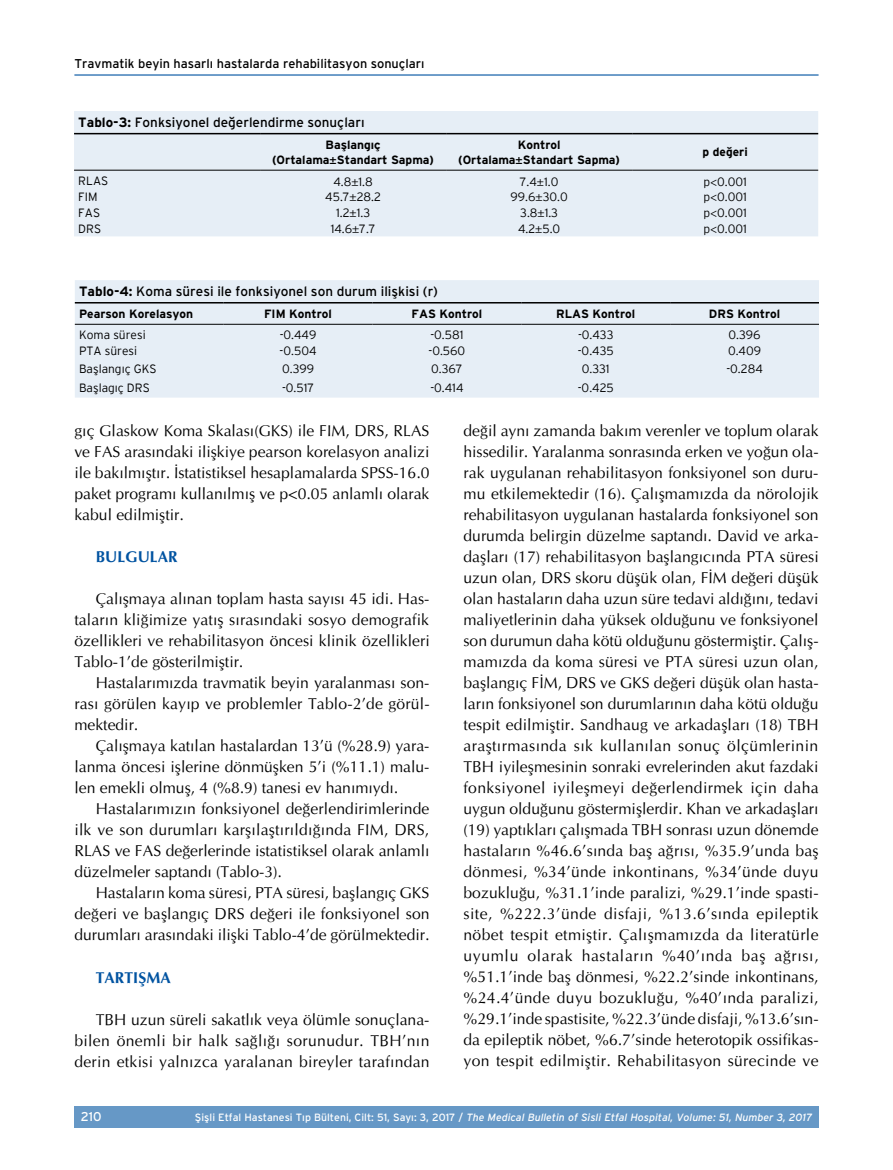
<style>
.page{position:relative;width:893px;height:1170px;background:#fff}
.page>*{position:absolute;margin:0;border:0;box-sizing:border-box;transform-origin:0 0}
.t1{font:15.75px/21px "Optima";color:#000;text-align:justify}
.t2{font:700 15.75px "Optima";color:#0053a1}
.t3{font:13.5px "Interstate";color:#000}
.t4{font:12.75px "Interstate";color:#000}
.t5{font:12.75px "Interstate";color:#fff}
.t6{font:300 12px "Interstate";color:#000}
.t7{font:700 12px/15px "Interstate";color:#000;text-align:center}
.t8{font:italic 10.5px "Interstate";color:#fff}
.s1{font-weight:700}
.s2{font-family:"Myriad Pro"}
.s3{font-family:"Myriad Pro";font-weight:400}
.s4{font-style:normal}
</style>
<div class="page">
<div style="left:74px;top:1106px;width:745px;height:21px;background:#6698c6"></div>
<hr style="left:74px;top:74px;width:745px;height:2px;background:#0053a1">
<div style="left:74px;top:111px;width:744px;height:125px;background:#e6eef6"></div>
<hr style="left:74px;top:133px;width:186px;height:1px;background:#000">
<hr style="left:260px;top:133px;width:186px;height:1px;background:#000">
<hr style="left:446px;top:133px;width:186px;height:1px;background:#000">
<hr style="left:632px;top:133px;width:186px;height:1px;background:#000">
<hr style="left:74px;top:170px;width:186px;height:1px;background:#000">
<hr style="left:260px;top:170px;width:186px;height:1px;background:#000">
<hr style="left:446px;top:170px;width:186px;height:1px;background:#000">
<hr style="left:632px;top:170px;width:186px;height:1px;background:#000">
<div style="left:75px;top:280px;width:744px;height:117px;background:#e6eef6"></div>
<hr style="left:75px;top:302px;width:149px;height:1px;background:#000">
<hr style="left:224px;top:302px;width:148px;height:1px;background:#000">
<hr style="left:372px;top:302px;width:149px;height:1px;background:#000">
<hr style="left:521px;top:302px;width:149px;height:1px;background:#000">
<hr style="left:670px;top:302px;width:149px;height:1px;background:#000">
<hr style="left:75px;top:324px;width:149px;height:1px;background:#000">
<hr style="left:224px;top:324px;width:148px;height:1px;background:#000">
<hr style="left:372px;top:324px;width:149px;height:1px;background:#000">
<hr style="left:521px;top:324px;width:149px;height:1px;background:#000">
<hr style="left:670px;top:324px;width:149px;height:1px;background:#000">
<p class="t4" style="left:74px;top:57px;width:352px">Travmatik beyin hasarlı hastalarda rehabilitasyon sonuçları</p>
<p class="t3" style="left:78px;top:115px;width:288px"><span class="s1">Tablo-3:</span> Fonksiyonel değerlendirme sonuçları</p>
<p class="t7" style="left:272px;top:137px;width:163px">Başlangıç (Ortalama<span class="s2">±</span>Standart Sapma)</p>
<p class="t7" style="left:458px;top:137px;width:163px">Kontrol<br>(Ortalama<span class="s2">±</span>Standart Sapma)</p>
<p class="t7" style="left:703px;top:144px;width:47px">p değeri</p>
<p class="t6" style="left:78px;top:174px;width:31px">RLAS</p>
<p class="t6" style="left:333px;top:174px;width:41px">4.8<span class="s3">±</span>1.8</p>
<p class="t6" style="left:520px;top:174px;width:40px">7.4<span class="s3">±</span>1.0</p>
<p class="t6" style="left:703px;top:174px;width:45px">p<span class="s3">&lt;</span>0.001</p>
<p class="t6" style="left:78px;top:190px;width:21px">FIM</p>
<p class="t6" style="left:325px;top:190px;width:57px">45.7<span class="s3">±</span>28.2</p>
<p class="t6" style="left:511px;top:190px;width:59px">99.6<span class="s3">±</span>30.0</p>
<p class="t6" style="left:703px;top:190px;width:45px">p<span class="s3">&lt;</span>0.001</p>
<p class="t6" style="left:78px;top:206px;width:23px">FAS</p>
<p class="t6" style="left:336px;top:206px;width:35px">1.2<span class="s3">±</span>1.3</p>
<p class="t6" style="left:520px;top:206px;width:39px">3.8<span class="s3">±</span>1.3</p>
<p class="t6" style="left:703px;top:206px;width:45px">p<span class="s3">&lt;</span>0.001</p>
<p class="t6" style="left:78px;top:221px;width:24px">DRS</p>
<p class="t6" style="left:331px;top:222px;width:46px">14.6<span class="s3">±</span>7.7</p>
<p class="t6" style="left:518px;top:222px;width:44px">4.2<span class="s3">±</span>5.0</p>
<p class="t6" style="left:703px;top:222px;width:45px">p<span class="s3">&lt;</span>0.001</p>
<p class="t3" style="left:79px;top:284px;width:360px"><span class="s1">Tablo-4:</span> Koma süresi ile fonksiyonel son durum ilişkisi (r)</p>
<p class="t7" style="left:79px;top:306px;width:116px">Pearson Korelasyon</p>
<p class="t7" style="left:264px;top:306px;width:69px">FIM Kontrol</p>
<p class="t7" style="left:412px;top:306px;width:72px">FAS Kontrol</p>
<p class="t7" style="left:556px;top:306px;width:81px">RLAS Kontrol</p>
<p class="t7" style="left:709px;top:306px;width:73px">DRS Kontrol</p>
<p class="t6" style="left:79px;top:328px;width:68px">Koma süresi</p>
<p class="t6" style="left:280px;top:328px;width:38px">-0.449</p>
<p class="t6" style="left:430px;top:328px;width:35px">-0.581</p>
<p class="t6" style="left:578px;top:328px;width:37px">-0.433</p>
<p class="t6" style="left:728px;top:328px;width:34px">0.396</p>
<p class="t6" style="left:79px;top:344px;width:60px">PTA süresi</p>
<p class="t6" style="left:280px;top:344px;width:38px">-0.504</p>
<p class="t6" style="left:429px;top:344px;width:38px">-0.560</p>
<p class="t6" style="left:578px;top:344px;width:37px">-0.435</p>
<p class="t6" style="left:728px;top:344px;width:35px">0.409</p>
<p class="t6" style="left:79px;top:362px;width:79px">Başlangıç GKS</p>
<p class="t6" style="left:282px;top:362px;width:34px">0.399</p>
<p class="t6" style="left:431px;top:362px;width:33px">0.367</p>
<p class="t6" style="left:582px;top:362px;width:29px">0.331</p>
<p class="t6" style="left:726px;top:362px;width:38px">-0.284</p>
<p class="t6" style="left:79px;top:380px;width:72px">Başlagıç DRS</p>
<p class="t6" style="left:282px;top:380px;width:34px">-0.517</p>
<p class="t6" style="left:430px;top:380px;width:35px">-0.414</p>
<p class="t6" style="left:578px;top:380px;width:38px">-0.425</p>
<p class="t1" style="left:74px;top:420px;width:357px">gıç Glaskow Koma Skalası(GKS) ile FIM, DRS, RLAS ve FAS arasındaki ilişkiye pearson korelasyon analizi ile bakılmıştır. İstatistiksel hesaplamalarda SPSS-16.0 paket programı kullanılmış ve p&lt;0.05 anlamlı olarak kabul edilmiştir.</p>
<p class="t2" style="left:96px;top:547px;width:84px">BULGULAR</p>
<p class="t1" style="left:74px;top:588px;width:357px;text-indent:21px">Çalışmaya alınan toplam hasta sayısı 45 idi. Has&shy;taların kliğimize yatış sırasındaki sosyo demografik özellikleri ve rehabilitasyon öncesi klinik özellikleri Tablo-1’de gösterilmiştir.</p>
<p class="t1" style="left:74px;top:672px;width:357px;text-indent:21px">Hastalarımızda travmatik beyin yaralanması son&shy;rası görülen kayıp ve problemler Tablo-2’de görül&shy;mektedir.</p>
<p class="t1" style="left:74px;top:735px;width:357px;text-indent:21px">Çalışmaya katılan hastalardan 13’ü (%28.9) yara&shy;lanma öncesi işlerine dönmüşken 5’i (%11.1) malu&shy;len emekli olmuş, 4 (%8.9) tanesi ev hanımıydı.</p>
<p class="t1" style="left:74px;top:798px;width:357px;text-indent:21px">Hastalarımızın fonksiyonel değerlendirimlerinde ilk ve son durumları karşılaştırıldığında FIM, DRS, RLAS ve FAS değerlerinde istatistiksel olarak anlamlı düzelmeler saptandı (Tablo-3).</p>
<p class="t1" style="left:74px;top:882px;width:357px;text-indent:21px">Hastaların koma süresi, PTA süresi, başlangıç GKS değeri ve başlangıç DRS değeri ile fonksiyonel son durumları arasındaki ilişki Tablo-4’de görülmektedir.</p>
<p class="t2" style="left:96px;top:967px;width:77px">TARTIŞMA</p>
<p class="t1" style="left:74px;top:1008px;width:357px;text-indent:21px">TBH uzun süreli sakatlık veya ölümle sonuçlana&shy;bilen önemli bir halk sağlığı sorunudur. TBH’nın derin etkisi yalnızca yaralanan bireyler tarafından</p>
<p class="t1" style="left:463px;top:420px;width:357px">değil aynı zamanda bakım verenler ve toplum olarak hissedilir. Yaralanma sonrasında erken ve yoğun ola&shy;rak uygulanan rehabilitasyon fonksiyonel son duru&shy;mu etkilemektedir (16). Çalışmamızda da nörolojik rehabilitasyon uygulanan hastalarda fonksiyonel son durumda belirgin düzelme saptandı. David ve arka&shy;daşları (17) rehabilitasyon başlangıcında PTA süresi uzun olan, DRS skoru düşük olan, FİM değeri düşük olan hastaların daha uzun süre tedavi aldığını, tedavi maliyetlerinin daha yüksek olduğunu ve fonksiyonel son durumun daha kötü olduğunu göstermiştir. Çalış&shy;mamızda da koma süresi ve PTA süresi uzun olan, başlangıç FİM, DRS ve GKS değeri düşük olan hasta&shy;ların fonksiyonel son durumlarının daha kötü olduğu tespit edilmiştir. Sandhaug ve arkadaşları (18) TBH araştırmasında sık kullanılan sonuç ölçümlerinin TBH iyileşmesinin sonraki evrelerinden akut fazdaki fonksiyonel iyileşmeyi değerlendirmek için daha uygun olduğunu göstermişlerdir. Khan ve arkadaşları (19) yaptıkları çalışmada TBH sonrası uzun dönemde hastaların %46.6’sında baş ağrısı, %35.9’unda baş dönmesi, %34’ünde inkontinans, %34’ünde duyu bozukluğu, %31.1’inde paralizi, %29.1’inde spasti&shy;site, %222.3’ünde disfaji, %13.6’sında epileptik nöbet tespit etmiştir. Çalışmamızda da literatürle uyumlu olarak hastaların %40’ında baş ağrısı, %51.1’inde baş dönmesi, %22.2’sinde inkontinans, %24.4’ünde duyu bozukluğu, %40’ında paralizi, %29.1’inde spastisite, %22.3’ünde disfaji, %13.6’sın&shy;da epileptik nöbet, %6.7’sinde heterotopik ossifikas&shy;yon tespit edilmiştir. Rehabilitasyon sürecinde ve</p>
<p class="t5" style="left:81px;top:1108px;width:22px">210</p>
<p class="t8" style="left:195px;top:1110px;width:619px"><span class="s4">Şişli Etfal Hastanesi T›p Bülteni, Cilt: 51, Say›: 3, 2017 /</span> The Medical Bulletin of Sisli Etfal Hospital, Volume: 51, Number 3, 2017</p>
</div>
